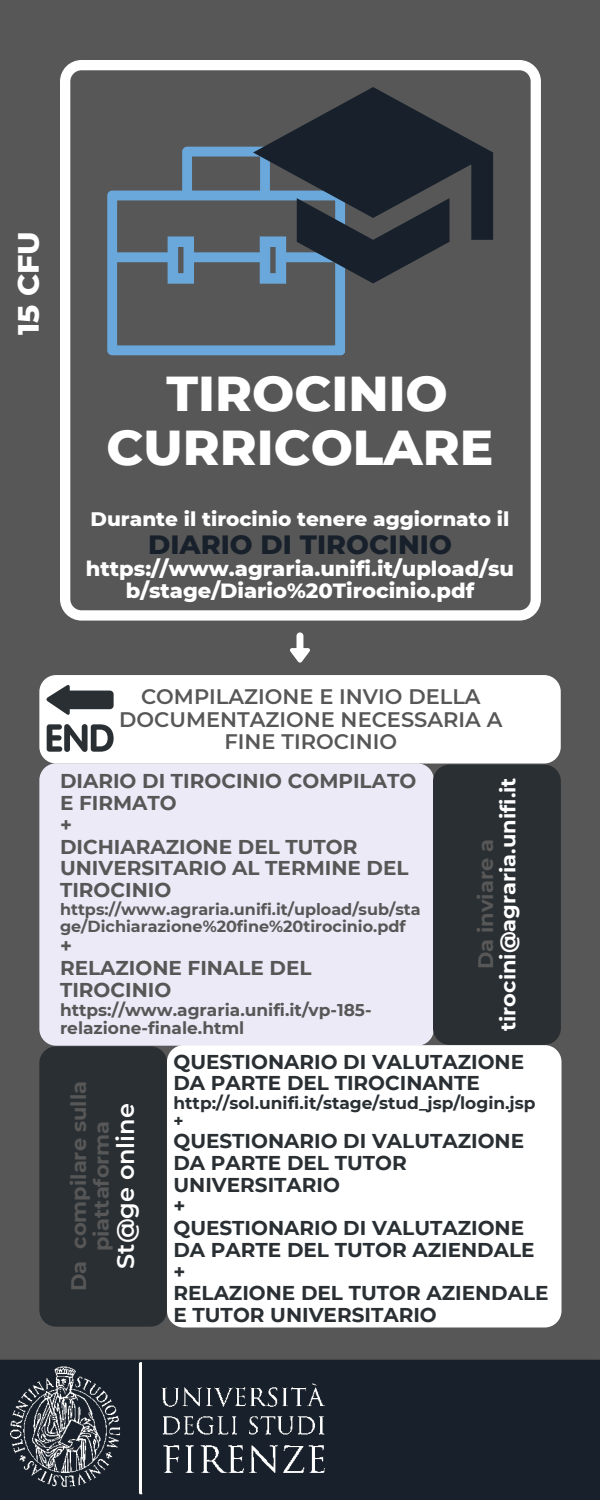
<style>
.page{position:relative;width:600px;height:1500px;background:#575757}
.page>*{position:absolute;margin:0;border:0;box-sizing:border-box;transform-origin:0 0}
.t1{font:800 50px/53.2px "Montserrat";color:#fff;text-align:center}
.t2{font:800 30px "Montserrat";color:#fff}
.t3{font:800 27px "Montserrat";color:#18212b}
.t4{font:600 24px "Montserrat";color:#fff}
.t5{font:800 21px/21.8px "Montserrat";color:#fff;text-align:center}
.t6{font:600 21px/22.5px "Montserrat";color:#575757;text-align:center}
.t7{font:700 21px/22.5px "Montserrat";color:#fff;text-align:center}
.t8{font:700 21px/22.5px "Montserrat";color:#575757;text-align:center}
.t9{font:700 20px/21.8px "Montserrat";color:#292f33}
.t10{font:700 20px/21.8px "Montserrat";color:#575757}
.t11{font:800 20px "Montserrat";color:#fff}
.t12{font:700 17px/18px "Montserrat";color:#575757}
.t13{font:700 17px "Montserrat";color:#292f33}
.t14{font:700 16px/17.2px "Montserrat";color:#575757}
.s1{color:#575757}
</style>
<div class="page">
<svg style="left:60px;top:60px;width:481px;height:561px"></svg>
<svg style="left:290px;top:632px;width:20px;height:31px"></svg>
<div style="left:39px;top:763px;width:395px;height:283px;background:#eceaf7;border-radius:17px"></div>
<div style="left:39px;top:675px;width:522px;height:89px;background:#fff;border-radius:17px"></div>
<svg style="left:46px;top:685px;width:68px;height:67px"></svg>
<div style="left:433px;top:765px;width:128px;height:280px;background:#292f33;border-radius:17px"></div>
<div style="left:39px;top:1046px;width:128px;height:281px;background:#292f33;border-radius:17px"></div>
<div style="left:167px;top:1045px;width:395px;height:282px;background:#fff;border-radius:17px"></div>
<div style="left:0;top:1360px;width:600px;height:140px;background:#18212b"></div>
<img style="left:11px;top:1360px;width:321px;height:140px">
<p class="t2" style="left:10px;top:335px;width:106px;rotate:-90deg">15 CFU</p>
<p class="t1" style="left:107px;top:367px;width:388px">TIROCINIO<br>CURRICOLARE</p>
<p class="t11" style="left:91px;top:507px;width:420px">Durante il tirocinio tenere aggiornato il</p>
<p class="t3" style="left:148px;top:528px;width:305px">DIARIO DI TIROCINIO</p>
<p class="t5" style="left:86px;top:558px;width:430px">https://www.agraria.unifi.it/upload/su b/stage/Diario%20Tirocinio.pdf</p>
<p class="t6" style="left:119px;top:685px;width:385px">COMPILAZIONE E INVIO DELLA<br>DOCUMENTAZIONE NECESSARIA A<br>FINE TIROCINIO</p>
<p class="t10" style="left:60px;top:770px;width:358px">DIARIO DI TIROCINIO COMPILATO<br>E FIRMATO</p>
<p class="t10" style="left:60px;top:814px;width:13px">+</p>
<p class="t10" style="left:60px;top:836px;width:350px">DICHIARAZIONE DEL TUTOR<br>UNIVERSITARIO AL TERMINE DEL<br>TIROCINIO</p>
<p class="t14" style="left:60px;top:901px;width:362px">https://www.agraria.unifi.it/upload/sub/sta ge/Dichiarazione%20fine%20tirocinio.pdf</p>
<p class="t10" style="left:60px;top:935px;width:13px">+</p>
<p class="t10" style="left:60px;top:957px;width:253px">RELAZIONE FINALE DEL<br>TIROCINIO</p>
<p class="t12" style="left:60px;top:1001px;width:313px">https://www.agraria.unifi.it/vp-185- relazione-finale.html</p>
<p class="t7" style="left:474px;top:1031px;width:255px;rotate:-90deg"><span class="s1">Da inviare a </span>tirocini@agraria.unifi.it</p>
<p class="t9" style="left:173px;top:1051px;width:352px">QUESTIONARIO DI VALUTAZIONE<br>DA PARTE DEL TIROCINANTE</p>
<p class="t13" style="left:173px;top:1093px;width:364px">http://sol.unifi.it/stage/stud_jsp/login.jsp</p>
<p class="t13" style="left:173px;top:1111px;width:12px">+</p>
<p class="t9" style="left:173px;top:1130px;width:352px">QUESTIONARIO DI VALUTAZIONE<br>DA PARTE DEL TUTOR<br>UNIVERSITARIO</p>
<p class="t9" style="left:173px;top:1195px;width:13px">+</p>
<p class="t9" style="left:173px;top:1217px;width:363px">QUESTIONARIO DI VALUTAZIONE<br>DA PARTE DEL TUTOR AZIENDALE</p>
<p class="t9" style="left:173px;top:1261px;width:13px">+</p>
<p class="t9" style="left:173px;top:1282px;width:377px">RELAZIONE DEL TUTOR AZIENDALE<br>E TUTOR UNIVERSITARIO</p>
<p class="t8" style="left:67px;top:1291px;width:211px;rotate:-90deg">Da compilare sulla piattaforma</p>
<p class="t4" style="left:111px;top:1269px;width:167px;rotate:-90deg">St@ge online</p>
</div>
